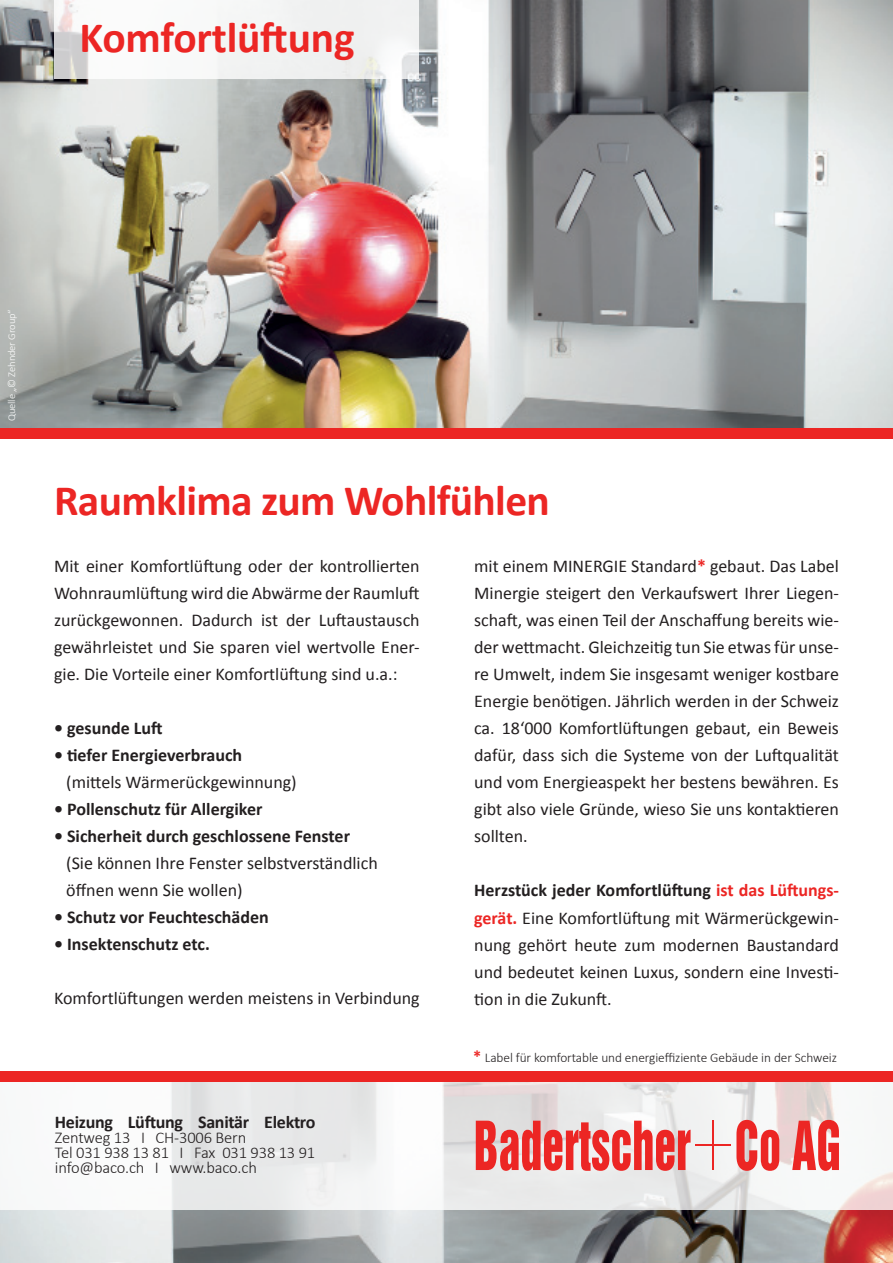
<style>
.page{position:relative;width:893px;height:1263px;background:#fff}
.page>*{position:absolute;margin:0;border:0;box-sizing:border-box;transform-origin:0 0}
.t1{font:700 43.5px "Calibri";letter-spacing:-.015em;color:#ec2624}
.t2{font:18px/27px "Calibri";color:#231f20;text-align:justify}
.t3{font:700 18px "Calibri";color:#231f20}
.t4{font:300 16.5px/15px "Calibri";letter-spacing:-.01em;color:#231f20}
.t5{font:300 13.35px "Calibri";letter-spacing:-.005em;color:#231f20}
.t6{font:300 10.5px "Calibri";letter-spacing:-.005em;color:#fff}
.s1{font-weight:700;color:#ec2624}
.s2{font-weight:700}
.s3{font-weight:700;font-size:16.5px;color:#ec2624}
</style>
<div class="page">
<img style="left:0;top:1210px;width:893px;height:53px">
<img style="left:0;top:0;width:893px;height:428px">
<svg style="left:54px;top:0;width:364px;height:79px;fill:#f4f4f4"></svg>
<svg style="left:171px;top:1082px;width:722px;height:128px;fill:#eaebeb"></svg>
<div style="left:0;top:428px;width:893px;height:11px;background:#ec2624"></div>
<svg style="left:476px;top:1121px;width:215px;height:50px;background:#ea7978"></svg>
<svg style="left:736px;top:1120px;width:43px;height:51px"></svg>
<svg style="left:792px;top:1120px;width:47px;height:51px"></svg>
<hr style="left:713px;top:1121px;width:1px;height:49px;background:#ec2624">
<hr style="left:695px;top:1145px;width:36px;height:1px;background:#ec2624">
<div style="left:0;top:1071px;width:893px;height:11px;background:#ec2624"></div>
<h1 class="t1" style="left:80px;top:10px;width:277px">Komfortlüftung</h1>
<p class="t6" style="left:5px;top:421px;width:114px;rotate:-90deg">Quelle „© Zehnder Group“</p>
<h1 class="t1" style="left:54px;top:473px;width:497px">Raumklima zum Wohlfühlen</h1>
<p class="t2" style="left:54px;top:553px;width:367px">Mit einer Komfortlüftung oder der kontrollierten Wohnraumlüftung wird die Abwärme der Raumluft zurückgewonnen. Dadurch ist der Luftaustausch gewährleistet und Sie sparen viel wertvolle Ener&shy;gie. Die Vorteile einer Komfortlüftung sind u.a.:</p>
<p class="t3" style="left:54px;top:717px;width:110px">• gesunde Luft</p>
<p class="t3" style="left:54px;top:744px;width:190px">• tiefer Energieverbrauch</p>
<p class="t2" style="left:66px;top:769px;width:232px">(mittels Wärmerückgewinnung)</p>
<p class="t3" style="left:54px;top:798px;width:210px">• Pollenschutz für Allergiker</p>
<p class="t3" style="left:54px;top:825px;width:298px">• Sicherheit durch geschlossene Fenster</p>
<p class="t2" style="left:66px;top:850px;width:313px">(Sie können Ihre Fenster selbstverständlich öffnen wenn Sie wollen)</p>
<p class="t3" style="left:54px;top:906px;width:216px">• Schutz vor Feuchteschäden</p>
<p class="t3" style="left:54px;top:933px;width:157px">• Insektenschutz etc.</p>
<p class="t2" style="left:54px;top:985px;width:367px">Komfortlüftungen werden meistens in Verbindung</p>
<p class="t3" style="left:55px;top:1110px;width:262px">Heizung Lüftung Sanitär Elektro</p>
<p class="t4" style="left:55px;top:1130px;width:262px">Zentweg 13 I CH-3006 Bern<br>Tel 031 938 13 81 I Fax 031 938 13 91 info@baco.ch I www.baco.ch</p>
<p class="t2" style="left:474px;top:553px;width:366px">mit einem MINERGIE Standard<span class="s1">*</span> gebaut. Das Label Minergie steigert den Verkaufswert Ihrer Liegen&shy;schaft, was einen Teil der Anschaffung bereits wie&shy;der wettmacht. Gleichzeitig tun Sie etwas für unse&shy;re Umwelt, indem Sie insgesamt weniger kostbare Energie benötigen. Jährlich werden in der Schweiz ca. 18‘000 Komfortlüftungen gebaut, ein Beweis dafür, dass sich die Systeme von der Luftqualität und vom Energieaspekt her bestens bewähren. Es gibt also viele Gründe, wieso Sie uns kontaktieren sollten.</p>
<p class="t2" style="left:474px;top:877px;width:366px"><span class="s2">Herzstück jeder Komfortlüftung</span> <span class="s1">ist das Lüftungs&shy;gerät.</span> Eine Komfortlüftung mit Wärmerückgewin&shy;nung gehört heute zum modernen Baustandard und bedeutet keinen Luxus, sondern eine Investi&shy;tion in die Zukunft.</p>
<p class="t5" style="left:473px;top:1049px;width:366px"><span class="s3">*</span> Label für komfortable und energieffiziente Gebäude in der Schweiz</p>
</div>
